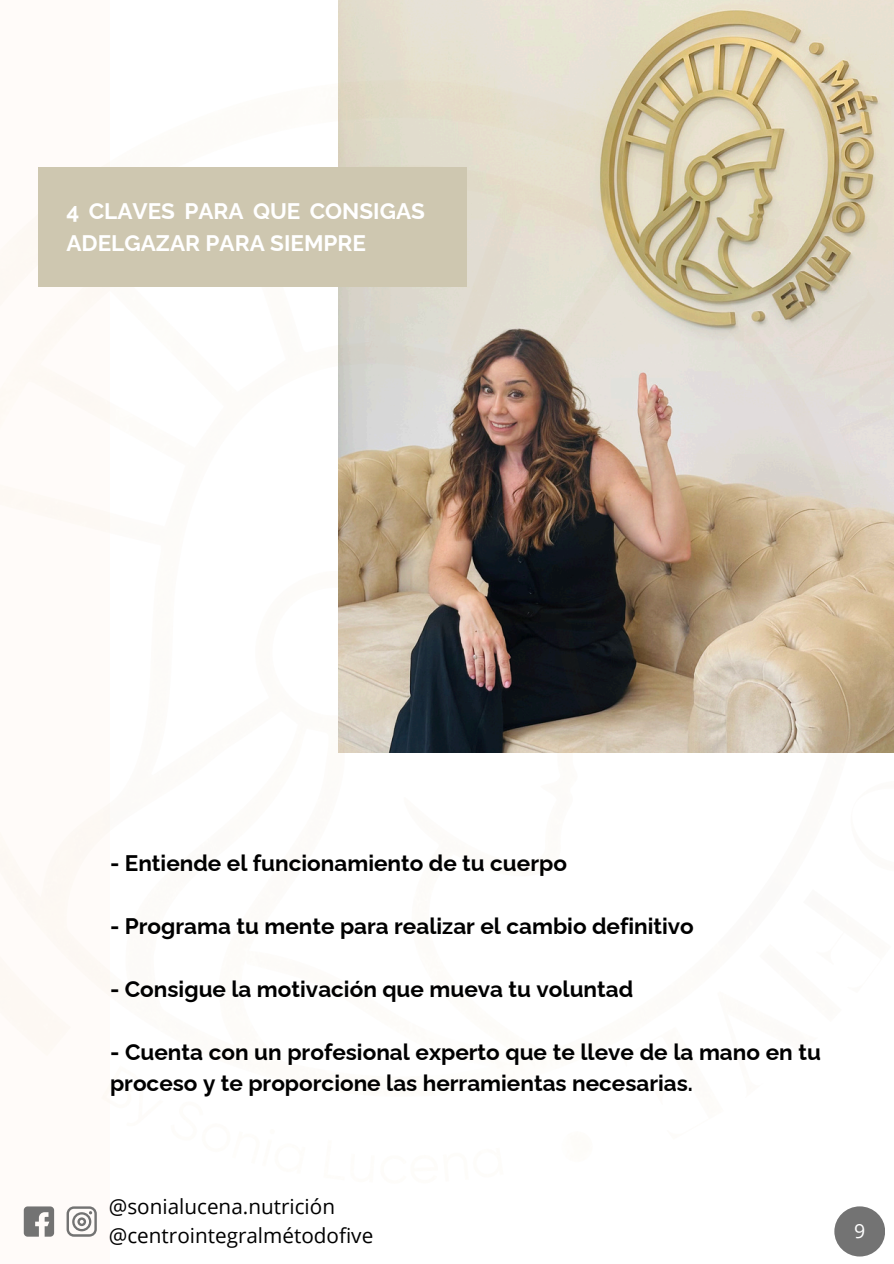
<style>
.page{position:relative;width:894px;height:1264px;background:#fff}
.page>*{position:absolute;margin:0;border:0;box-sizing:border-box;transform-origin:0 0}
.t1{font:700 22.5px/31.5px "Raleway";color:#000}
.t2{font:700 22.5px/31.5px "Raleway";color:#fff}
.t3{font:20.7px "Open Sans";color:#000}
.t4{font:19.5px "Open Sans";color:#fff}
</style>
<div class="page">
<img style="left:110px;top:0;width:783px;height:1257px">
<div style="left:0;top:0;width:110px;height:1263px;background:#fffbf9"></div>
<svg style="left:24px;top:1206px;width:30px;height:30px"></svg>
<svg style="left:67px;top:1206px;width:30px;height:30px"></svg>
<div style="left:834px;top:1206px;width:50px;height:50px;background:#737373;border-radius:50%"></div>
<div style="left:39px;top:168px;width:428px;height:119px;background:#cec7b0"></div>
<h2 class="t2" style="left:66px;top:196px;width:360px">4 CLAVES PARA QUE CONSIGAS<br>ADELGAZAR PARA SIEMPRE</h2>
<p class="t1" style="left:110px;top:846px;width:458px">- Entiende el funcionamiento de tu cuerpo</p>
<p class="t1" style="left:110px;top:909px;width:585px">- Programa tu mente para realizar el cambio definitivo</p>
<p class="t1" style="left:110px;top:972px;width:524px">- Consigue la motivación que mueva tu voluntad</p>
<p class="t1" style="left:110px;top:1035px;width:712px">- Cuenta con un profesional experto que te lleve de la mano en tu proceso y te proporcione las herramientas necesarias.</p>
<h2 class="t3" style="left:109px;top:1192px;width:228px">@sonialucena.nutrición</h2>
<h2 class="t3" style="left:109px;top:1220px;width:266px">@centrointegralmétodofive</h2>
<h1 class="t4" style="left:853px;top:1216px;width:13px">9</h1>
</div>
